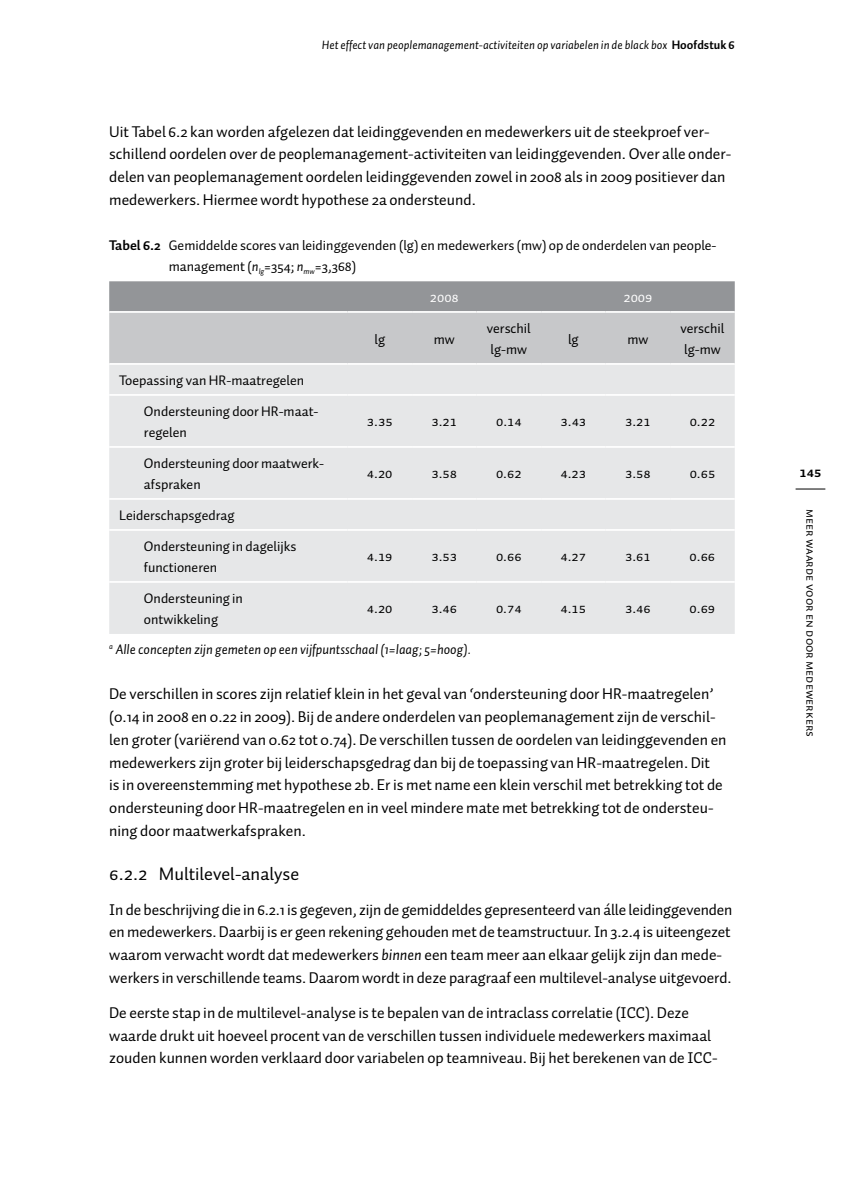
<style>
.page{position:relative;width:844px;height:1191px;background:#fff}
.page>*{position:absolute;margin:0;border:0;box-sizing:border-box;transform-origin:0 0}
.t1{font:18.38px "Auto 1";color:#000}
.t2{font:15.75px/22.8px "Auto 1";color:#000}
.t3{font:14px/21px "Auto 1";color:#000}
.t4{font:14px "Auto 1 Regular Sm Cp";color:#000}
.t5{font:italic 14px "Auto 1";color:#000}
.t6{font:14px "Auto 1 Regular Sm Cp";color:#fff}
.t7{font:14px "Auto 1 Bold Sm Cp";color:#000}
.t8{font:italic 12.25px "Auto 1";color:#000}
.t9{font:12.25px "Auto 1 Regular Sm Cp";color:#000}
.s1{font-weight:700;font-style:normal}
.s2{font-weight:700}
.s3{font-style:italic}
.s4{font-family:"Auto 1 Regular Sm Cp"}
</style>
<div class="page">
<hr style="left:795px;top:489px;width:30px;height:1px;background:#000">
<svg style="left:109px;top:281px;width:625px;height:82px;background:#b3b5b7"></svg>
<div style="left:109px;top:365px;width:625px;height:269px;background:#e6e7e8"></div>
<hr style="left:109px;top:311px;width:238px;height:2px;background:#fff">
<hr style="left:347px;top:311px;width:65px;height:2px;background:#fff">
<hr style="left:412px;top:311px;width:64px;height:2px;background:#fff">
<hr style="left:476px;top:311px;width:65px;height:2px;background:#fff">
<hr style="left:541px;top:311px;width:64px;height:2px;background:#fff">
<hr style="left:605px;top:311px;width:65px;height:2px;background:#fff">
<hr style="left:670px;top:311px;width:64px;height:2px;background:#fff">
<hr style="left:109px;top:394px;width:238px;height:2px;background:#fff">
<hr style="left:347px;top:394px;width:65px;height:2px;background:#fff">
<hr style="left:412px;top:394px;width:64px;height:2px;background:#fff">
<hr style="left:476px;top:394px;width:65px;height:2px;background:#fff">
<hr style="left:541px;top:394px;width:64px;height:2px;background:#fff">
<hr style="left:605px;top:394px;width:65px;height:2px;background:#fff">
<hr style="left:670px;top:394px;width:64px;height:2px;background:#fff">
<hr style="left:109px;top:446px;width:238px;height:2px;background:#fff">
<hr style="left:347px;top:446px;width:65px;height:2px;background:#fff">
<hr style="left:412px;top:446px;width:64px;height:2px;background:#fff">
<hr style="left:476px;top:446px;width:65px;height:2px;background:#fff">
<hr style="left:541px;top:446px;width:64px;height:2px;background:#fff">
<hr style="left:605px;top:446px;width:65px;height:2px;background:#fff">
<hr style="left:670px;top:446px;width:64px;height:2px;background:#fff">
<hr style="left:109px;top:498px;width:238px;height:2px;background:#fff">
<hr style="left:347px;top:498px;width:65px;height:2px;background:#fff">
<hr style="left:412px;top:498px;width:64px;height:2px;background:#fff">
<hr style="left:476px;top:498px;width:65px;height:2px;background:#fff">
<hr style="left:541px;top:498px;width:64px;height:2px;background:#fff">
<hr style="left:605px;top:498px;width:65px;height:2px;background:#fff">
<hr style="left:670px;top:498px;width:64px;height:2px;background:#fff">
<hr style="left:109px;top:529px;width:238px;height:2px;background:#fff">
<hr style="left:347px;top:529px;width:65px;height:2px;background:#fff">
<hr style="left:412px;top:529px;width:64px;height:2px;background:#fff">
<hr style="left:476px;top:529px;width:65px;height:2px;background:#fff">
<hr style="left:541px;top:529px;width:64px;height:2px;background:#fff">
<hr style="left:605px;top:529px;width:65px;height:2px;background:#fff">
<hr style="left:670px;top:529px;width:64px;height:2px;background:#fff">
<hr style="left:109px;top:581px;width:238px;height:2px;background:#fff">
<hr style="left:347px;top:581px;width:65px;height:2px;background:#fff">
<hr style="left:412px;top:581px;width:64px;height:2px;background:#fff">
<hr style="left:476px;top:581px;width:65px;height:2px;background:#fff">
<hr style="left:541px;top:581px;width:64px;height:2px;background:#fff">
<hr style="left:605px;top:581px;width:65px;height:2px;background:#fff">
<hr style="left:670px;top:581px;width:64px;height:2px;background:#fff">
<p class="t8" style="left:322px;top:38px;width:414px">Het effect van peoplemanagement-activiteiten op variabelen in de black box <span class="s1">Hoofdstuk 6</span></p>
<p class="t2" style="left:109px;top:120px;width:623px">Uit Tabel 6.2 kan worden afgelezen dat leidinggevenden en medewerkers uit de steekproef ver&shy;schillend oordelen over de peoplemanagement-activiteiten van leidinggevenden. Over alle onder&shy;delen van peoplemanagement oordelen leidinggevenden zowel in 2008 als in 2009 positiever dan medewerkers. Hiermee wordt hypothese 2a ondersteund.</p>
<p class="t3" style="left:169px;top:235px;width:548px;text-indent:-60px"><span class="s2">Tabel 6.2</span> Gemiddelde scores van leidinggevenden (lg) en medewerkers (mw) op de onderdelen van people&shy;management (<span class="s3">n</span><sub>lg</sub>=354; <span class="s3">n</span><sub>mw</sub>=3,368)</p>
<p class="t6" style="left:429px;top:291px;width:31px">2008</p>
<p class="t6" style="left:623px;top:291px;width:31px">2009</p>
<p class="t3" style="left:374px;top:328px;width:12px">lg</p>
<p class="t3" style="left:433px;top:328px;width:23px">mw</p>
<p class="t3" style="left:486px;top:317px;width:46px">verschil lg-mw</p>
<p class="t3" style="left:568px;top:328px;width:12px">lg</p>
<p class="t3" style="left:627px;top:328px;width:23px">mw</p>
<p class="t3" style="left:680px;top:317px;width:46px">verschil lg-mw</p>
<p class="t3" style="left:119px;top:369px;width:186px">Toepassing van HR-maatregelen</p>
<p class="t3" style="left:144px;top:400px;width:175px">Ondersteuning door HR-maat&shy;regelen</p>
<p class="t3" style="left:144px;top:452px;width:180px">Ondersteuning door maatwerk&shy;afspraken</p>
<p class="t3" style="left:119px;top:504px;width:117px">Leiderschapsgedrag</p>
<p class="t3" style="left:144px;top:535px;width:154px">Ondersteuning in dagelijks functioneren</p>
<p class="t4" style="left:367px;top:415px;width:27px">3.35</p>
<p class="t4" style="left:431px;top:415px;width:27px">3.21</p>
<p class="t4" style="left:496px;top:415px;width:27px">0.14</p>
<p class="t4" style="left:560px;top:415px;width:27px">3.43</p>
<p class="t4" style="left:625px;top:415px;width:27px">3.21</p>
<p class="t4" style="left:689px;top:415px;width:27px">0.22</p>
<p class="t4" style="left:367px;top:467px;width:27px">4.20</p>
<p class="t4" style="left:431px;top:467px;width:27px">3.58</p>
<p class="t4" style="left:496px;top:467px;width:27px">0.62</p>
<p class="t4" style="left:560px;top:467px;width:27px">4.23</p>
<p class="t4" style="left:625px;top:467px;width:27px">3.58</p>
<p class="t4" style="left:689px;top:467px;width:27px">0.65</p>
<p class="t4" style="left:367px;top:550px;width:27px">4.19</p>
<p class="t4" style="left:431px;top:550px;width:27px">3.53</p>
<p class="t4" style="left:496px;top:550px;width:27px">0.66</p>
<p class="t4" style="left:560px;top:550px;width:27px">4.27</p>
<p class="t4" style="left:625px;top:550px;width:27px">3.61</p>
<p class="t4" style="left:689px;top:550px;width:27px">0.66</p>
<p class="t3" style="left:144px;top:587px;width:101px">Ondersteuning in ontwikkeling</p>
<p class="t4" style="left:367px;top:602px;width:27px">4.20</p>
<p class="t4" style="left:431px;top:602px;width:27px">3.46</p>
<p class="t4" style="left:496px;top:602px;width:27px">0.74</p>
<p class="t4" style="left:560px;top:602px;width:27px">4.15</p>
<p class="t4" style="left:625px;top:602px;width:27px">3.46</p>
<p class="t4" style="left:689px;top:602px;width:27px">0.69</p>
<p class="t5" style="left:109px;top:640px;width:363px"><sup>a</sup> Alle concepten zijn gemeten op een vijfpuntsschaal (1=laag; 5=hoog).</p>
<p class="t2" style="left:109px;top:682px;width:618px">De verschillen in scores zijn relatief klein in het geval van ‘ondersteuning door HR-maatregelen’ (0.14 in 2008 en 0.22 in 2009). Bij de andere onderdelen van peoplemanagement zijn de verschil&shy;len groter (variërend van 0.62 tot 0.74). De verschillen tussen de oordelen van leidinggevenden en medewerkers zijn groter bij leiderschapsgedrag dan bij de toepassing van HR-maatregelen. Dit<br>is in overeenstemming met hypothese 2b. Er is met name een klein verschil met betrekking tot de ondersteuning door HR-maatregelen en in veel mindere mate met betrekking tot de ondersteu&shy;ning door maatwerkafspraken.</p>
<p class="t1" style="left:109px;top:862px;width:191px"><span class="s4">6.2.2</span> Multilevel-analyse</p>
<p class="t2" style="left:109px;top:897px;width:624px">In de beschrijving die in 6.2.1 is gegeven, zijn de gemiddeldes gepresenteerd van álle leidinggevenden en medewerkers. Daarbij is er geen rekening gehouden met de teamstructuur. In 3.2.4 is uiteengezet waarom verwacht wordt dat medewerkers <span class="s3">binnen</span> een team meer aan elkaar gelijk zijn dan mede&shy;werkers in verschillende teams. Daarom wordt in deze paragraaf een multilevel-analyse uitgevoerd.</p>
<p class="t2" style="left:109px;top:1001px;width:609px">De eerste stap in de multilevel-analyse is te bepalen van de intraclass correlatie (ICC). Deze waarde drukt uit hoeveel procent van de verschillen tussen individuele medewerkers maximaal zouden kunnen worden verklaard door variabelen op teamniveau. Bij het berekenen van de ICC-</p>
<p class="t7" style="left:799px;top:466px;width:23px">145</p>
<p class="t9" style="left:815px;top:508px;width:230px;rotate:90deg">Meer waarde voor en door medewerkers</p>
</div>
